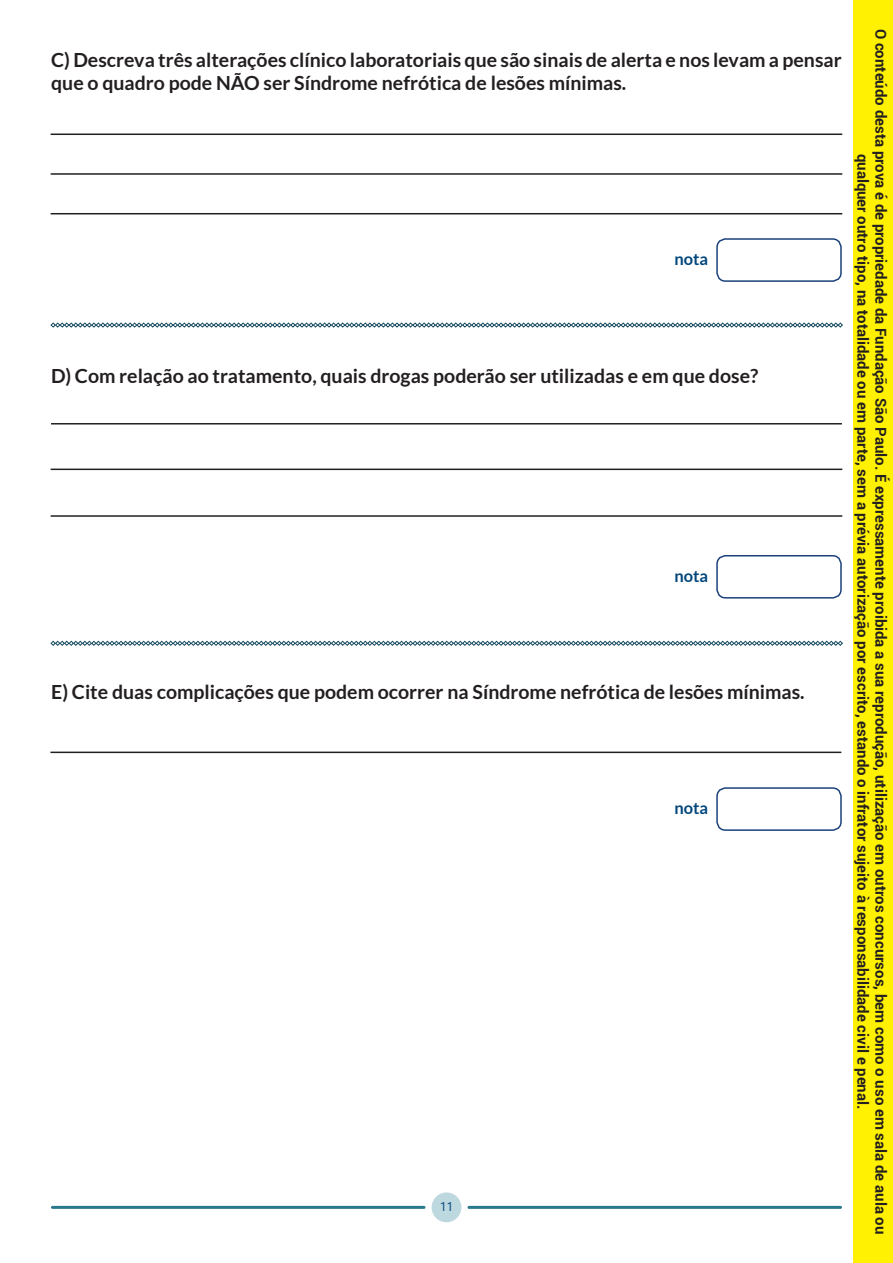
<style>
.page{position:relative;width:893px;height:1263px;background:#fff}
.page>*{position:absolute;margin:0;border:0;box-sizing:border-box;transform-origin:0 0}
.t1{font:700 19.5px/23.4px "Lato";color:#231f20}
.t2{font:700 16.5px "Lato";color:#00467c}
.t3{font:700 15px/18px "Roboto";color:#231f20;text-align:center}
.t4{font:12.6px "Segoe UI";color:#00467c}
</style>
<div class="page">
<div style="left:432px;top:1192px;width:29px;height:30px;background:#bdd8de;border-radius:50%"></div>
<hr style="left:51px;top:1206px;width:374px;height:3px;background:#29798d">
<hr style="left:468px;top:1206px;width:374px;height:3px;background:#29798d">
<hr style="left:50px;top:752px;width:791px;height:1px;background:#231f20">
<hr style="left:51px;top:423px;width:791px;height:1px;background:#231f20">
<hr style="left:51px;top:134px;width:791px;height:1px;background:#231f20">
<hr style="left:51px;top:173px;width:791px;height:2px;background:#231f20">
<hr style="left:51px;top:213px;width:791px;height:1px;background:#231f20">
<hr style="left:51px;top:469px;width:791px;height:1px;background:#231f20">
<hr style="left:51px;top:515px;width:791px;height:2px;background:#231f20">
<div style="left:716px;top:238px;width:126px;height:44px;border:2px solid #fff;border-radius:9px"></div>
<div style="left:716px;top:555px;width:126px;height:44px;border:2px solid #fff;border-radius:9px"></div>
<div style="left:716px;top:787px;width:126px;height:44px;border:2px solid #fff;border-radius:9px"></div>
<svg style="left:51px;top:323px;width:792px;height:5px"></svg>
<svg style="left:51px;top:641px;width:792px;height:5px"></svg>
<div style="left:853px;top:0;width:40px;height:1263px;background:#fff101"></div>
<p class="t1" style="left:51px;top:48px;width:792px">C) Descreva três alterações clínico laboratoriais que são sinais de alerta e nos levam a pensar que o quadro pode NÃO ser Síndrome nefrótica de lesões mínimas.</p>
<p class="t2" style="left:674px;top:249px;width:35px">nota</p>
<p class="t1" style="left:51px;top:364px;width:709px">D) Com relação ao tratamento, quais drogas poderão ser utilizadas e em que dose?</p>
<p class="t2" style="left:674px;top:566px;width:35px">nota</p>
<p class="t1" style="left:51px;top:680px;width:755px">E) Cite duas complicações que podem ocorrer na Síndrome nefrótica de lesões mínimas.</p>
<p class="t4" style="left:440px;top:1195px;width:15px">11</p>
<p class="t2" style="left:674px;top:798px;width:35px">nota</p>
<p class="t3" style="left:890px;top:29px;width:1207px;rotate:90deg">O conteúdo desta prova é de propriedade da Fundação São Paulo. É expressamente proibida a sua reprodução, utilização em outros concursos, bem como o uso em sala de aula ou qualquer outro tipo, na totalidade ou em parte, sem a prévia autorização por escrito, estando o infrator sujeito à responsabilidade civil e penal.</p>
</div>
